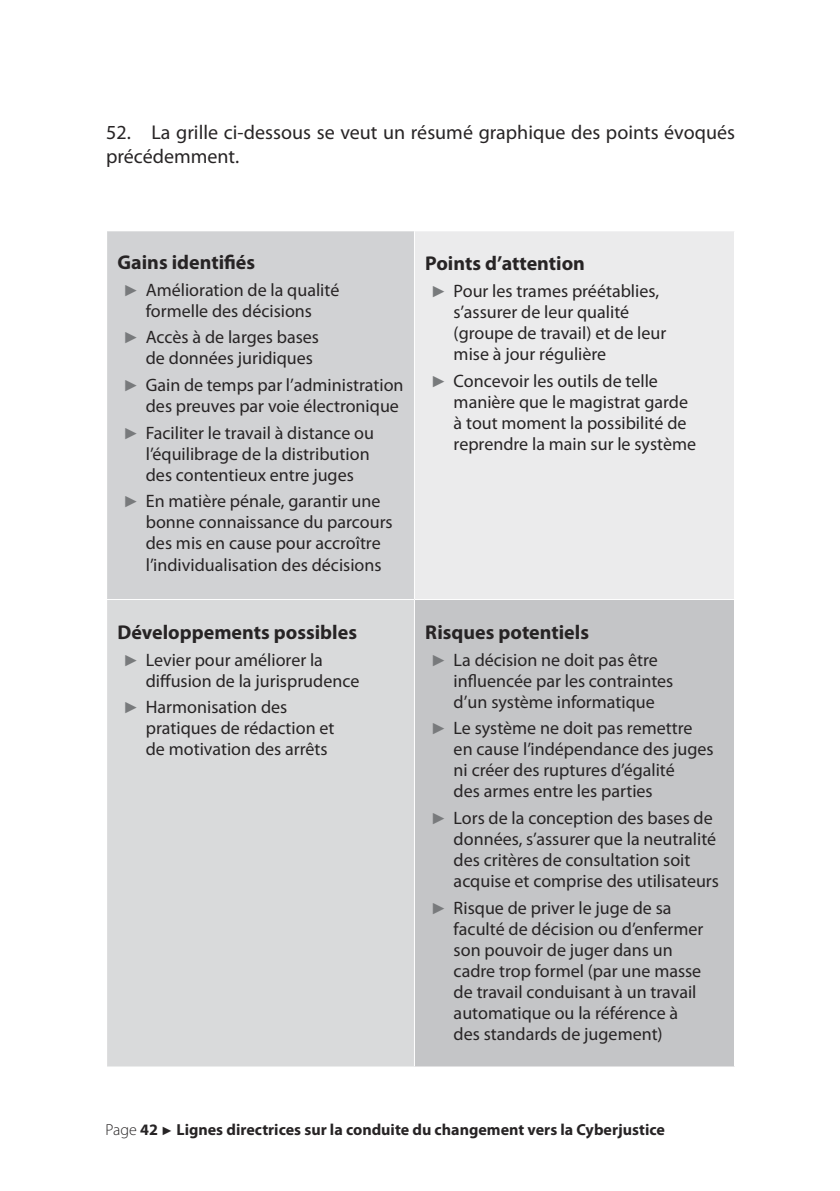
<style>
.page{position:relative;width:840px;height:1191px;background:#fff}
.page>*{position:absolute;margin:0;border:0;box-sizing:border-box;transform-origin:0 0}
.t1{font:20px/24px "Myriad Pro";color:#272425}
.t2{font:700 20px "Myriad Pro";color:#272425}
.t3{font:18px/21px "Myriad Pro";color:#272425}
.t4{font:700 16px "Myriad Pro";color:#272425}
.s1{font-family:"Arial";font-size:16px;color:#787a7c}
.s2{font-weight:300}
.s3{font-family:"Arial";font-weight:400;font-size:12px}
</style>
<div class="page">
<div style="left:107px;top:231px;width:307px;height:368px;background:#d1d2d4"></div>
<div style="left:414px;top:231px;width:320px;height:368px;background:#ebebec"></div>
<div style="left:107px;top:599px;width:307px;height:468px;background:#d9dadb"></div>
<div style="left:414px;top:599px;width:320px;height:468px;background:#c4c5c7"></div>
<hr style="left:414px;top:231px;width:1px;height:368px;background:#fff">
<hr style="left:733px;top:231px;width:1px;height:368px;background:#fff">
<hr style="left:106px;top:599px;width:308px;height:1px;background:#fff">
<hr style="left:414px;top:599px;width:320px;height:1px;background:#fff">
<hr style="left:414px;top:600px;width:1px;height:466px;background:#fff">
<hr style="left:733px;top:600px;width:1px;height:466px;background:#fff">
<hr style="left:106px;top:1066px;width:308px;height:1px;background:#fff">
<hr style="left:414px;top:1066px;width:320px;height:1px;background:#fff">
<p class="t1" style="left:106px;top:121px;width:630px">52. La grille ci-dessous se veut un résumé graphique des points évoqués précédemment.</p>
<p class="t2" style="left:117px;top:255px;width:139px">Gains identifiés</p>
<p class="t3" style="left:123px;top:280px;width:218px;text-align:center"><span class="s1">►</span> Amélioration de la qualité formelle des décisions</p>
<p class="t3" style="left:146px;top:328px;width:175px;text-indent:-23px"><span class="s1">►</span> Accès à de larges bases de données juridiques</p>
<p class="t3" style="left:123px;top:376px;width:282px;text-align:right"><span class="s1">►</span> Gain de temps par l’administration des preuves par voie électronique</p>
<p class="t3" style="left:146px;top:423px;width:230px;text-indent:-23px"><span class="s1">►</span> Faciliter le travail à distance ou l’équilibrage de la distribution des contentieux entre juges</p>
<p class="t3" style="left:146px;top:492px;width:248px;text-indent:-23px"><span class="s1">►</span> En matière pénale, garantir une bonne connaissance du parcours des mis en cause pour accroître l’individualisation des décisions</p>
<p class="t2" style="left:117px;top:625px;width:241px">Développements possibles</p>
<p class="t3" style="left:146px;top:650px;width:215px;text-indent:-23px"><span class="s1">►</span> Levier pour améliorer la diffusion de la jurisprudence</p>
<p class="t3" style="left:146px;top:698px;width:190px;text-indent:-23px"><span class="s1">►</span> Harmonisation des pratiques de rédaction et de motivation des arrêts</p>
<p class="t2" style="left:425px;top:256px;width:161px">Points d’attention</p>
<p class="t3" style="left:453px;top:282px;width:214px;text-indent:-23px"><span class="s1">►</span> Pour les trames préétablies, s’assurer de leur qualité (groupe de travail) et de leur mise à jour régulière</p>
<p class="t3" style="left:453px;top:371px;width:244px;text-indent:-23px"><span class="s1">►</span> Concevoir les outils de telle manière que le magistrat garde à tout moment la possibilité de reprendre la main sur le système</p>
<p class="t2" style="left:425px;top:625px;width:165px">Risques potentiels</p>
<p class="t3" style="left:453px;top:650px;width:221px;text-indent:-23px"><span class="s1">►</span> La décision ne doit pas être influencée par les contraintes d’un système informatique</p>
<p class="t3" style="left:453px;top:719px;width:261px;text-indent:-23px"><span class="s1">►</span> Le système ne doit pas remettre en cause l’indépendance des juges ni créer des ruptures d’égalité<br>des armes entre les parties</p>
<p class="t3" style="left:453px;top:809px;width:267px;text-indent:-23px"><span class="s1">►</span> Lors de la conception des bases de données, s’assurer que la neutralité des critères de consultation soit acquise et comprise des utilisateurs</p>
<p class="t3" style="left:453px;top:898px;width:251px;text-indent:-23px"><span class="s1">►</span> Risque de priver le juge de sa faculté de décision ou d’enfermer son pouvoir de juger dans un cadre trop formel (par une masse de travail conduisant à un travail automatique ou la référence à des standards de jugement)</p>
<p class="t4" style="left:105px;top:1123px;width:560px"><span class="s2">Page</span> 42 <span class="s3">►</span> Lignes directrices sur la conduite du changement vers la Cyberjustice</p>
</div>
